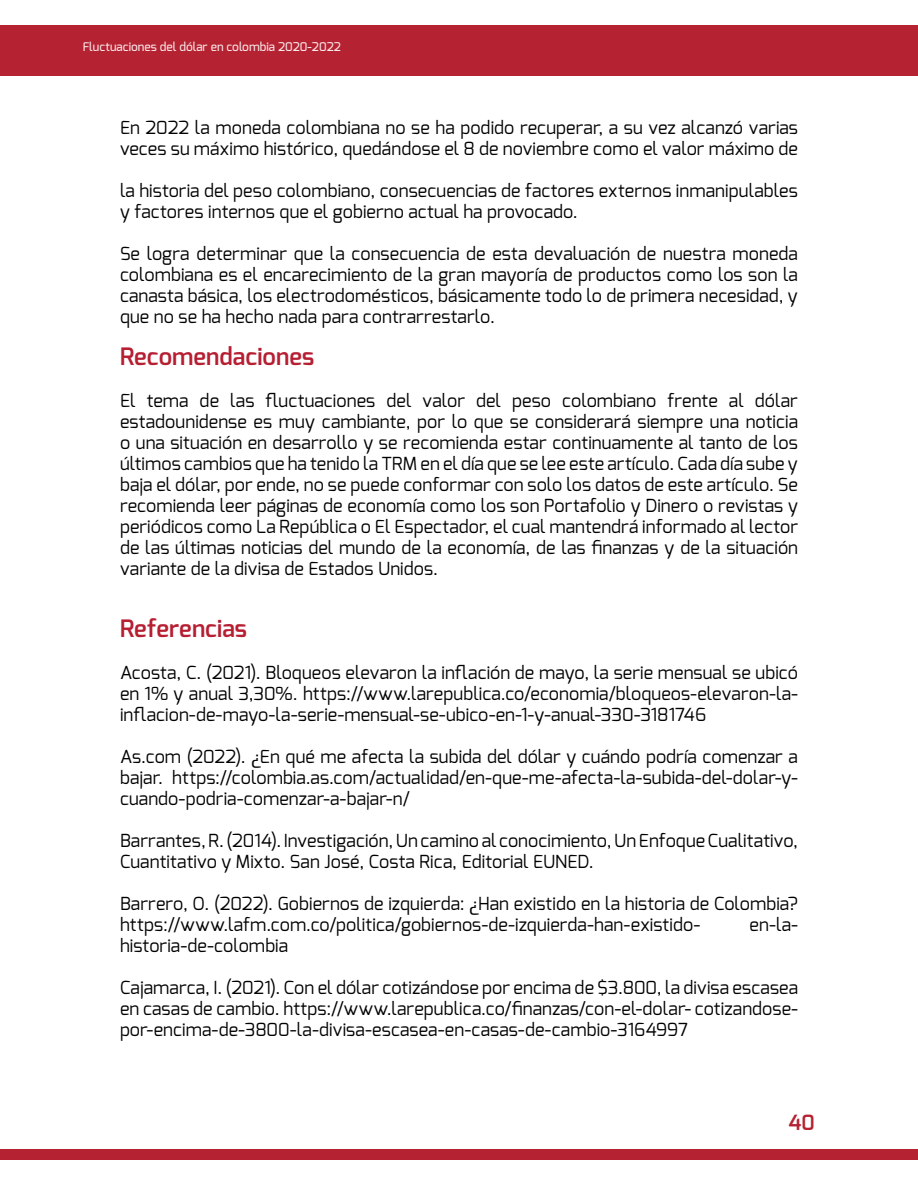
<style>
.page{position:relative;width:918px;height:1188px;background:#fff}
.page>*{position:absolute;margin:0;border:0;box-sizing:border-box;transform-origin:0 0}
.t1{font:600 24px "Exo";letter-spacing:.005em;color:#b61e32}
.t2{font:600 21px "Exo";color:#b52232}
.t3{font:18px/21px "Exo";letter-spacing:.005em;color:#000;text-align:justify}
.t4{font:500 12px "Exo";color:#fff}
</style>
<div class="page">
<div style="left:0;top:25px;width:918px;height:51px;background:#b52232"></div>
<div style="left:0;top:1150px;width:918px;height:10px;background:#b52232"></div>
<p class="t4" style="left:82px;top:39px;width:260px">Fluctuaciones del dólar en colombia 2020-2022</p>
<p class="t3" style="left:120px;top:117px;width:680px">En 2022 la moneda colombiana no se ha podido recuperar, a su vez alcanzó varias veces su máximo histórico, quedándose el 8 de noviembre como el valor máximo de</p>
<p class="t3" style="left:120px;top:180px;width:680px">la historia del peso colombiano, consecuencias de factores externos inmanipulables y factores internos que el gobierno actual ha provocado.</p>
<p class="t3" style="left:120px;top:243px;width:679px">Se logra determinar que la consecuencia de esta devaluación de nuestra moneda colombiana es el encarecimiento de la gran mayoría de productos como los son la canasta básica, los electrodomésticos, básicamente todo lo de primera necesidad, y que no se ha hecho nada para contrarrestarlo.</p>
<h1 class="t1" style="left:120px;top:341px;width:196px">Recomendaciones</h1>
<p class="t3" style="left:120px;top:390px;width:680px">El tema de las fluctuaciones del valor del peso colombiano frente al dólar estadounidense es muy cambiante, por lo que se considerará siempre una noticia o una situación en desarrollo y se recomienda estar continuamente al tanto de los últimos cambios que ha tenido la TRM en el día que se lee este artículo. Cada día sube y baja el dólar, por ende, no se puede conformar con solo los datos de este artículo. Se recomienda leer páginas de economía como los son Portafolio y Dinero o revistas y periódicos como La República o El Espectador, el cual mantendrá informado al lector de las últimas noticias del mundo de la economía, de las finanzas y de la situación variante de la divisa de Estados Unidos.</p>
<h1 class="t1" style="left:120px;top:613px;width:129px">Referencias</h1>
<p class="t3" style="left:120px;top:662px;width:680px">Acosta, C. (2021). Bloqueos elevaron la inflación de mayo, la serie mensual se ubicó en 1% y anual 3,30%. https://www.larepublica.co/economia/bloqueos-elevaron-la&shy;inflacion-de-mayo-la-serie-mensual-se-ubico-en-1-y-anual-330-3181746</p>
<p class="t3" style="left:120px;top:746px;width:680px">As.com (2022). ¿En qué me afecta la subida del dólar y cuándo podría comenzar a bajar. https://colombia.as.com/actualidad/en-que-me-afecta-la-subida-del-dolar-y&shy;cuando-podria-comenzar-a-bajar-n/</p>
<p class="t3" style="left:120px;top:830px;width:680px">Barrantes, R. (2014). Investigación, Un camino al conocimiento, Un Enfoque Cualitativo,<br>Cuantitativo y Mixto. San José, Costa Rica, Editorial EUNED.</p>
<p class="t3" style="left:120px;top:893px;width:680px">Barrero, O. (2022). Gobiernos de izquierda: ¿Han existido en la historia de Colombia? https://www.lafm.com.co/politica/gobiernos-de-izquierda-han-existido-</p>
<p class="t3" style="left:750px;top:914px;width:50px">en-la-</p>
<p class="t3" style="left:120px;top:935px;width:170px">historia-de-colombia</p>
<p class="t3" style="left:120px;top:977px;width:680px">Cajamarca, I. (2021). Con el dólar cotizándose por encima de $3.800, la divisa escasea en casas de cambio. https://www.larepublica.co/finanzas/con-el-dolar- cotizandose&shy;por-encima-de-3800-la-divisa-escasea-en-casas-de-cambio-3164997</p>
<p class="t2" style="left:789px;top:1109px;width:28px">40</p>
</div>
